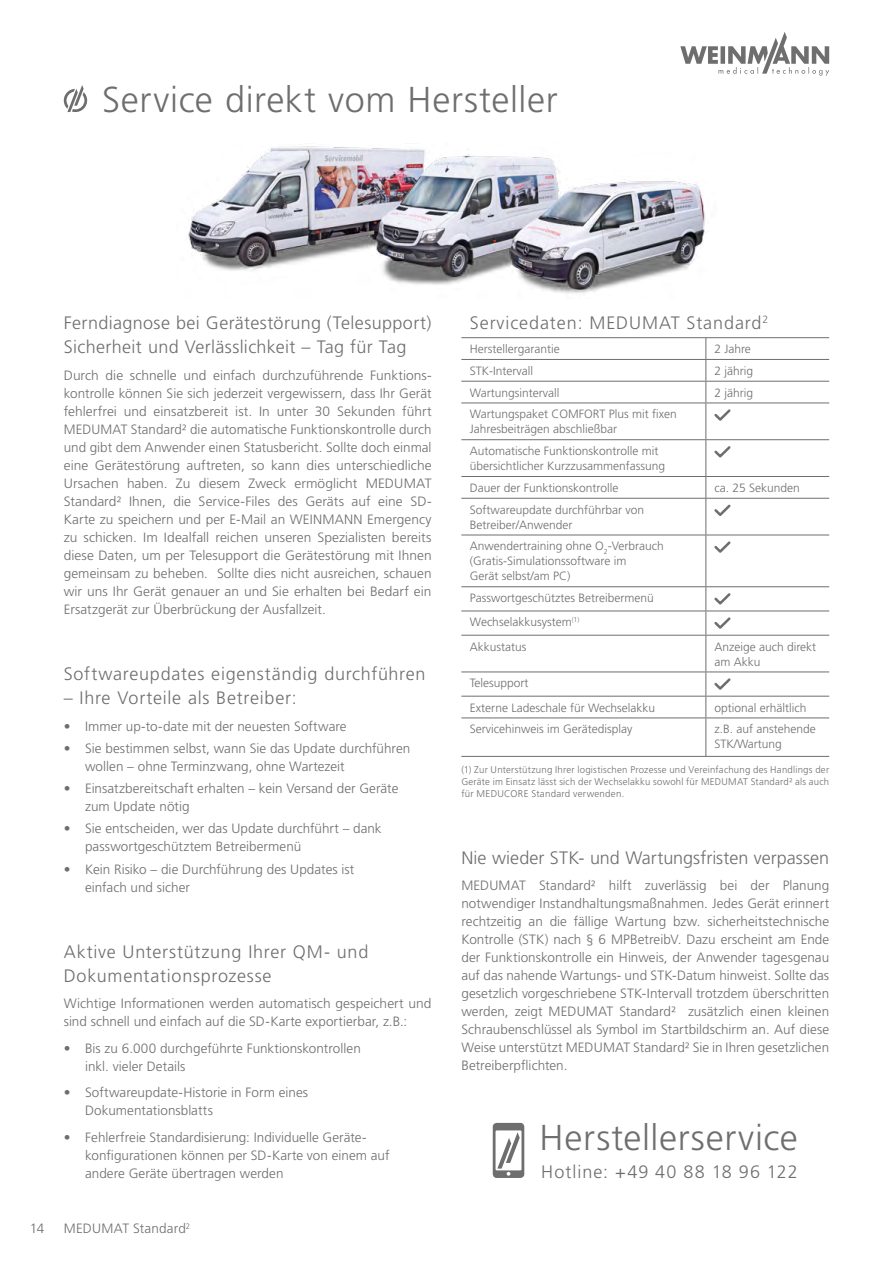
<style>
.page{position:relative;width:893px;height:1263px;background:#fff}
.page>*{position:absolute;margin:0;border:0;box-sizing:border-box;transform-origin:0 0}
.t1{font:300 36px "Frutiger LT";letter-spacing:.015em;color:#6e6e6e}
.t2{font:300 18px/24px "Frutiger LT";letter-spacing:.035em;color:#6e6e6e}
.t3{font:300 18px "Frutiger LT";color:#6e6e6e}
.t4{font:300 18px "Frutiger LT";letter-spacing:.055em;color:#6e6e6e}
.t5{font:300 13.5px/18px "Frutiger LT";letter-spacing:.005em;color:#6e6e6e}
.t6{font:300 12px/15px "Frutiger LT";color:#6e6e6e}
.t7{font:300 9.75px/12px "Frutiger LT";letter-spacing:.025em;color:#6e6e6e;text-align:justify}
</style>
<div class="page">
<svg style="left:680px;top:32px;width:149px;height:44px"></svg>
<img style="left:188px;top:146px;width:517px;height:148px">
<hr style="left:461px;top:359px;width:245px;height:1px;background:#6e6e6e">
<hr style="left:706px;top:359px;width:123px;height:1px;background:#6e6e6e">
<hr style="left:461px;top:381px;width:245px;height:1px;background:#6e6e6e">
<hr style="left:706px;top:381px;width:123px;height:1px;background:#6e6e6e">
<svg style="left:705px;top:338px;width:1px;height:65px"></svg>
<hr style="left:461px;top:403px;width:245px;height:1px;background:#6e6e6e">
<hr style="left:706px;top:403px;width:123px;height:1px;background:#6e6e6e">
<hr style="left:705px;top:403px;width:1px;height:36px;background:#6e6e6e">
<hr style="left:461px;top:439px;width:245px;height:1px;background:#6e6e6e">
<hr style="left:706px;top:439px;width:123px;height:1px;background:#6e6e6e">
<hr style="left:705px;top:440px;width:1px;height:36px;background:#6e6e6e">
<hr style="left:461px;top:476px;width:245px;height:1px;background:#6e6e6e">
<hr style="left:706px;top:476px;width:123px;height:1px;background:#6e6e6e">
<svg style="left:705px;top:477px;width:1px;height:21px"></svg>
<hr style="left:461px;top:498px;width:245px;height:1px;background:#6e6e6e">
<hr style="left:706px;top:498px;width:123px;height:1px;background:#6e6e6e">
<hr style="left:705px;top:499px;width:1px;height:36px;background:#6e6e6e">
<hr style="left:461px;top:535px;width:245px;height:1px;background:#6e6e6e">
<hr style="left:706px;top:535px;width:123px;height:1px;background:#6e6e6e">
<hr style="left:705px;top:535px;width:1px;height:51px;background:#6e6e6e">
<hr style="left:461px;top:586px;width:245px;height:1px;background:#6e6e6e">
<hr style="left:706px;top:586px;width:123px;height:1px;background:#6e6e6e">
<hr style="left:461px;top:611px;width:245px;height:1px;background:#6e6e6e">
<hr style="left:706px;top:611px;width:123px;height:1px;background:#6e6e6e">
<svg style="left:705px;top:587px;width:1px;height:48px"></svg>
<hr style="left:461px;top:635px;width:245px;height:1px;background:#6e6e6e">
<hr style="left:706px;top:635px;width:123px;height:1px;background:#6e6e6e">
<hr style="left:705px;top:635px;width:1px;height:36px;background:#6e6e6e">
<hr style="left:461px;top:671px;width:245px;height:1px;background:#6e6e6e">
<hr style="left:706px;top:671px;width:123px;height:1px;background:#6e6e6e">
<hr style="left:461px;top:696px;width:245px;height:1px;background:#6e6e6e">
<hr style="left:706px;top:696px;width:123px;height:1px;background:#6e6e6e">
<svg style="left:705px;top:672px;width:1px;height:45px"></svg>
<hr style="left:461px;top:717px;width:245px;height:1px;background:#6e6e6e">
<hr style="left:706px;top:717px;width:123px;height:1px;background:#6e6e6e">
<hr style="left:705px;top:718px;width:1px;height:38px;background:#6e6e6e">
<hr style="left:461px;top:756px;width:245px;height:1px;background:#6e6e6e">
<hr style="left:706px;top:756px;width:123px;height:1px;background:#6e6e6e">
<hr style="left:461px;top:337px;width:245px;height:1px;background:#6e6e6e">
<hr style="left:706px;top:337px;width:123px;height:1px;background:#6e6e6e">
<svg style="left:714px;top:409px;width:17px;height:12px"></svg>
<svg style="left:714px;top:446px;width:17px;height:12px"></svg>
<svg style="left:714px;top:504px;width:17px;height:12px"></svg>
<svg style="left:714px;top:541px;width:17px;height:12px"></svg>
<svg style="left:714px;top:593px;width:17px;height:12px"></svg>
<svg style="left:714px;top:617px;width:17px;height:12px"></svg>
<svg style="left:714px;top:678px;width:17px;height:12px"></svg>
<svg style="left:64px;top:85px;width:23px;height:27px"></svg>
<svg style="left:493px;top:1123px;width:31px;height:55px"></svg>
<h1 class="t1" style="left:102px;top:79px;width:457px">Service direkt vom Hersteller</h1>
<h2 class="t2" style="left:64px;top:311px;width:369px">Ferndiagnose bei Gerätestörung (Telesupport)<br>Sicherheit und Verlässlichkeit – Tag für Tag</h2>
<p class="t5" style="left:64px;top:366px;width:369px;text-align:justify">Durch die schnelle und einfach durchzuführende Funktions&shy;kontrolle können Sie sich jederzeit vergewissern, dass Ihr Gerät fehlerfrei und einsatzbereit ist. In unter 30 Sekunden führt MEDUMAT Standard² die automatische Funktionskontrolle durch und gibt dem Anwender einen Statusbericht. Sollte doch einmal eine Gerätestörung auftreten, so kann dies unterschiedliche Ursachen haben. Zu diesem Zweck ermöglicht MEDUMAT Standard² Ihnen, die Service-Files des Geräts auf eine SD-Karte zu speichern und per E-Mail an WEINMANN Emergency zu schicken. Im Idealfall reichen unseren Spezialisten bereits diese Daten, um per Telesupport die Gerätestörung mit Ihnen gemeinsam zu beheben. Sollte dies nicht ausreichen, schauen wir uns Ihr Gerät genauer an und Sie erhalten bei Bedarf ein Ersatzgerät zur Überbrückung der Ausfallzeit.</p>
<h2 class="t2" style="left:64px;top:662px;width:363px">Softwareupdates eigenständig durchführen</h2>
<h2 class="t2" style="left:64px;top:686px;width:234px">– Ihre Vorteile als Betreiber:</h2>
<p class="t5" style="left:64px;top:717px;width:284px">• Immer up-to-date mit der neuesten Software</p>
<p class="t5" style="left:85px;top:739px;width:327px;text-indent:-21px">• Sie bestimmen selbst, wann Sie das Update durchführen wollen – ohne Terminzwang, ohne Wartezeit</p>
<p class="t5" style="left:85px;top:779px;width:315px;text-indent:-21px">• Einsatzbereitschaft erhalten – kein Versand der Geräte zum Update nötig</p>
<p class="t5" style="left:85px;top:820px;width:298px;text-indent:-21px">• Sie entscheiden, wer das Update durchführt – dank passwortgeschütztem Betreibermenü</p>
<p class="t5" style="left:85px;top:860px;width:271px;text-indent:-21px">• Kein Risiko – die Durchführung des Updates ist einfach und sicher</p>
<h2 class="t2" style="left:64px;top:940px;width:306px">Aktive Unterstützung Ihrer QM- und<br>Dokumentationsprozesse</h2>
<p class="t5" style="left:64px;top:995px;width:369px">Wichtige Informationen werden automatisch gespeichert und sind schnell und einfach auf die SD‑Karte exportierbar, z.B.:</p>
<p class="t5" style="left:85px;top:1039px;width:277px;text-indent:-21px">• Bis zu 6.000 durchgeführte Funktionskontrollen inkl. vieler Details</p>
<p class="t5" style="left:85px;top:1084px;width:225px;text-indent:-21px">• Softwareupdate‑Historie in Form eines<br>Dokumentationsblatts</p>
<p class="t5" style="left:85px;top:1128px;width:306px;text-indent:-21px">• Fehlerfreie Standardisierung: Individuelle Geräte&shy;konfigurationen können per SD-Karte von einem auf andere Geräte übertragen werden</p>
<p class="t5" style="left:30px;top:1220px;width:16px">14</p>
<p class="t5" style="left:64px;top:1220px;width:128px">MEDUMAT Standard<sup>2</sup></p>
<h2 class="t2" style="left:470px;top:311px;width:300px">Servicedaten: MEDUMAT Standard<sup>2</sup></h2>
<p class="t6" style="left:470px;top:342px;width:91px">Herstellergarantie</p>
<p class="t6" style="left:714px;top:342px;width:38px">2 Jahre</p>
<p class="t6" style="left:470px;top:363px;width:65px">STK-Intervall</p>
<p class="t6" style="left:714px;top:363px;width:40px">2 jährig</p>
<p class="t6" style="left:470px;top:385px;width:91px">Wartungsintervall</p>
<p class="t6" style="left:714px;top:385px;width:40px">2 jährig</p>
<p class="t6" style="left:470px;top:407px;width:208px">Wartungspaket COMFORT Plus mit fixen<br>Jahresbeiträgen abschließbar</p>
<p class="t6" style="left:470px;top:444px;width:197px">Automatische Funktionskontrolle mit übersichtlicher Kurzzusammenfassung</p>
<p class="t6" style="left:470px;top:480px;width:150px">Dauer der Funktionskontrolle</p>
<p class="t6" style="left:714px;top:480px;width:87px">ca. 25 Sekunden</p>
<p class="t6" style="left:470px;top:502px;width:176px">Softwareupdate durchführbar von<br>Betreiber/Anwender</p>
<p class="t6" style="left:470px;top:539px;width:195px">Anwendertraining ohne O<sub>2</sub>-Verbrauch (Gratis-Simulationssoftware im<br>Gerät selbst/am PC)</p>
<p class="t6" style="left:470px;top:586px;width:185px;line-height:24.2px">Passwortgeschütztes Betreibermenü<br>Wechselakkusystem<sup>(1)<br></sup>Akkustatus</p>
<p class="t6" style="left:714px;top:639px;width:103px">Anzeige auch direkt am Akku</p>
<p class="t6" style="left:470px;top:671px;width:187px;line-height:24.2px">Telesupport<br>Externe Ladeschale für Wechselakku</p>
<p class="t6" style="left:714px;top:700px;width:94px">optional erhältlich</p>
<p class="t6" style="left:470px;top:722px;width:164px">Servicehinweis im Gerätedisplay</p>
<p class="t6" style="left:714px;top:722px;width:103px">z.B. auf anstehende<br>STK/Wartung</p>
<p class="t7" style="left:461px;top:764px;width:369px">(1) Zur Unterstützung Ihrer logistischen Prozesse und Vereinfachung des Handlings der Geräte im Einsatz lässt sich der Wechselakku sowohl für MEDUMAT Standard² als auch für MEDUCORE Standard verwenden.</p>
<h2 class="t3" style="left:461px;top:847px;width:369px">Nie wieder STK- und Wartungsfristen verpassen</h2>
<p class="t5" style="left:461px;top:876px;width:369px;text-align:justify">MEDUMAT Standard² hilft zuverlässig bei der Planung notwendiger Instandhaltungsmaßnahmen. Jedes Gerät erinnert rechtzeitig an die fällige Wartung bzw. sicherheitstechnische Kontrolle (STK) nach § 6 MPBetreibV. Dazu erscheint am Ende der Funktionskontrolle ein Hinweis, der Anwender tagesgenau auf das nahende Wartungs- und STK-Datum hinweist. Sollte das gesetzlich vorgeschriebene STK-Intervall trotzdem überschritten werden, zeigt MEDUMAT Standard² zusätzlich einen kleinen Schraubenschlüssel als Symbol im Startbildschirm an. Auf diese Weise unterstützt MEDUMAT Standard² Sie in Ihren gesetzlichen Betreiberpflichten.</p>
<h1 class="t1" style="left:540px;top:1117px;width:260px">Herstellerservice</h1>
<h2 class="t4" style="left:541px;top:1161px;width:258px">Hotline: +49 40 88 18 96 122</h2>
</div>
